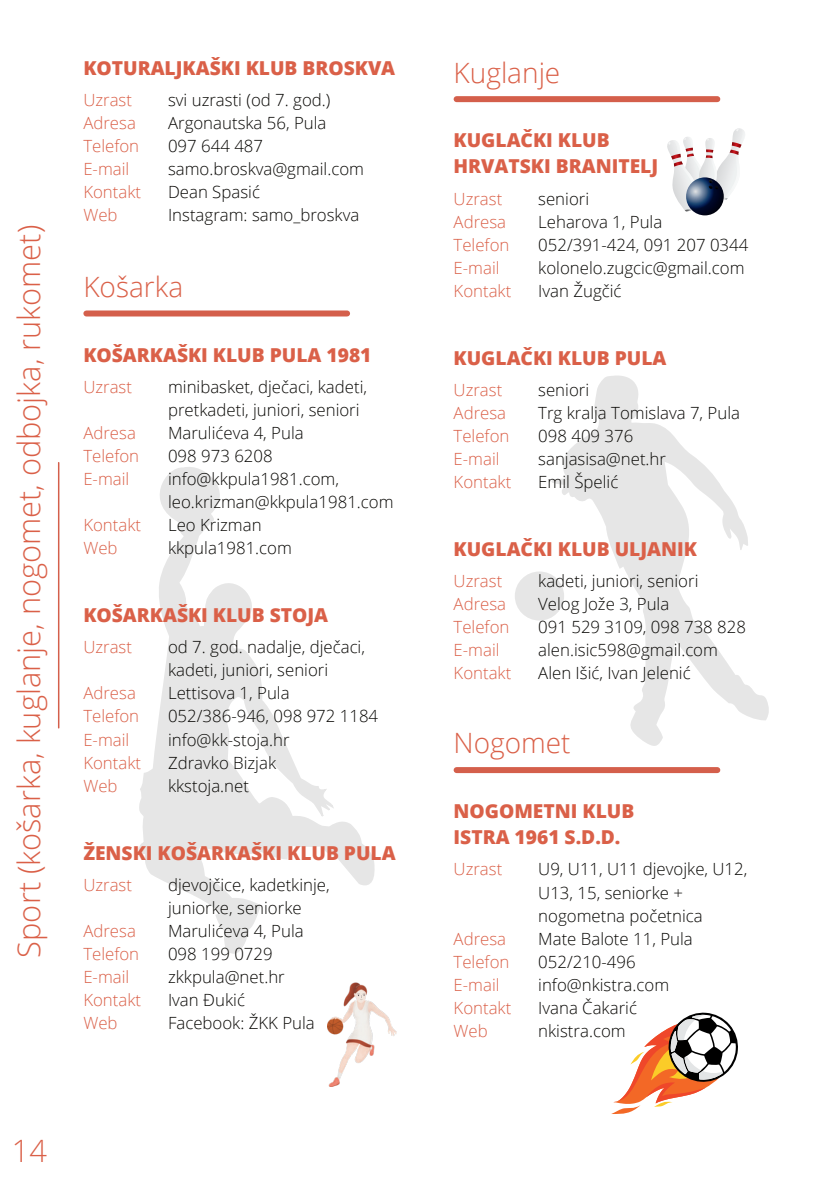
<style>
.page{position:relative;width:834px;height:1191px;background:#fff}
.page>*{position:absolute;margin:0;border:0;box-sizing:border-box;transform-origin:0 0}
.t1{font:300 30.8px "Open Sans";color:#da6048}
.t2{font:300 28px "Open Sans";color:#da6048}
.t3{font:800 19.2px/26.2px "Open Sans";color:#da6048}
.t4{font:300 16.8px/23.2px "Open Sans";color:#080704}
.t5{font:300 16.8px/23px "Open Sans";color:#da6048}
</style>
<div class="page">
<div style="left:86px;top:310px;width:261px;height:6px;background:#d45f4b"></div>
<div style="left:456px;top:96px;width:261px;height:6px;background:#d45f4b"></div>
<svg style="left:138px;top:467px;width:236px;height:487px"></svg>
<img style="left:686px;top:177px;width:38px;height:38px;border-radius:50%">
<svg style="left:668px;top:128px;width:77px;height:84px"></svg>
<hr style="left:58px;top:463px;width:1px;height:265px;background:#d45f4b">
<img style="left:328px;top:982px;width:69px;height:105px">
<div style="left:456px;top:767px;width:261px;height:6px;background:#d45f4b"></div>
<svg style="left:551px;top:375px;width:218px;height:371px"></svg>
<div style="left:515px;top:571px;width:49px;height:50px;background:#e6e6e6;border-radius:50%"></div>
<svg style="left:611px;top:1012px;width:127px;height:102px"></svg>
<h1 class="t1" style="left:8px;top:958px;width:734px;rotate:-90deg">Sport (košarka, kuglanje, nogomet, odbojka, rukomet)</h1>
<p class="t3" style="left:83px;top:54px;width:313px">KOTURALJKAŠKI KLUB BROSKVA</p>
<p class="t5" style="left:83px;top:88px;width:59px">Uzrast<br>Adresa<br>Telefon<br>E-mail<br>Kontakt<br>Web</p>
<p class="t4" style="left:168px;top:88px;width:198px">svi uzrasti (od 7. god.)<br>Argonautska 56, Pula<br>097 644 487 samo.broskva@gmail.com<br>Dean Spasić<br>Instagram: samo_broskva</p>
<h2 class="t2" style="left:83px;top:268px;width:101px">Košarka</h2>
<p class="t3" style="left:83px;top:341px;width:290px">KOŠARKAŠKI KLUB PULA 1981</p>
<p class="t5" style="left:83px;top:375px;width:50px">Uzrast</p>
<p class="t5" style="left:83px;top:421px;width:57px">Adresa<br>Telefon<br>E-mail</p>
<p class="t5" style="left:83px;top:513px;width:59px">Kontakt<br>Web</p>
<p class="t4" style="left:168px;top:375px;width:227px">minibasket, dječaci, kadeti, pretkadeti, juniori, seniori<br>Marulićeva 4, Pula<br>098 973 6208 info@kkpula1981.com, leo.krizman@kkpula1981.com<br>Leo Krizman<br>kkpula1981.com</p>
<p class="t3" style="left:83px;top:601px;width:246px">KOŠARKAŠKI KLUB STOJA</p>
<p class="t5" style="left:83px;top:635px;width:50px">Uzrast</p>
<p class="t5" style="left:83px;top:681px;width:59px">Adresa<br>Telefon<br>E-mail<br>Kontakt<br>Web</p>
<p class="t4" style="left:168px;top:635px;width:212px">od 7. god. nadalje, dječaci, kadeti, juniori, seniori<br>Lettisova 1, Pula<br>052/386-946, 098 972 1184 info@kk-stoja.hr<br>Zdravko Bizjak<br>kkstoja.net</p>
<p class="t3" style="left:83px;top:838px;width:314px">ŽENSKI KOŠARKAŠKI KLUB PULA</p>
<p class="t5" style="left:83px;top:873px;width:50px">Uzrast</p>
<p class="t5" style="left:83px;top:919px;width:59px">Adresa<br>Telefon<br>E-mail<br>Kontakt<br>Web</p>
<p class="t4" style="left:168px;top:872px;width:163px">djevojčice, kadetkinje, juniorke, seniorke<br>Marulićeva 4, Pula<br>098 199 0729 zkkpula@net.hr<br>Ivan Đukić<br>Facebook: ŽKK Pula</p>
<h1 class="t1" style="left:12px;top:1130px;width:37px">14</h1>
<h2 class="t2" style="left:453px;top:53px;width:108px">Kuglanje</h2>
<p class="t3" style="left:453px;top:126px;width:206px">KUGLAČKI KLUB<br>HRVATSKI BRANITELJ</p>
<p class="t5" style="left:453px;top:187px;width:59px">Uzrast<br>Adresa<br>Telefon<br>E-mail<br>Kontakt</p>
<p class="t4" style="left:538px;top:186px;width:212px">seniori<br>Leharova 1, Pula<br>052/391-424, 091 207 0344 kolonelo.zugcic@gmail.com<br>Ivan Žugčić</p>
<p class="t3" style="left:453px;top:344px;width:214px">KUGLAČKI KLUB PULA</p>
<p class="t5" style="left:453px;top:378px;width:59px">Uzrast<br>Adresa<br>Telefon<br>E-mail<br>Kontakt</p>
<p class="t4" style="left:538px;top:378px;width:203px">seniori<br>Trg kralja Tomislava 7, Pula<br>098 409 376 sanjasisa@net.hr<br>Emil Špelić</p>
<p class="t3" style="left:453px;top:535px;width:245px">KUGLAČKI KLUB ULJANIK</p>
<p class="t5" style="left:453px;top:569px;width:59px">Uzrast<br>Adresa<br>Telefon<br>E-mail<br>Kontakt</p>
<p class="t4" style="left:538px;top:569px;width:209px">kadeti, juniori, seniori<br>Velog Jože 3, Pula<br>091 529 3109, 098 738 828 alen.isic598@gmail.com<br>Alen Išić, Ivan Jelenić</p>
<h2 class="t2" style="left:453px;top:724px;width:119px">Nogomet</h2>
<p class="t3" style="left:453px;top:797px;width:182px">NOGOMETNI KLUB<br>ISTRA 1961 S.D.D.</p>
<p class="t5" style="left:453px;top:857px;width:50px">Uzrast</p>
<p class="t4" style="left:538px;top:857px;width:211px">U9, U11, U11 djevojke, U12,<br>U13, 15, seniorke + nogometna početnica<br>Mate Balote 11, Pula<br>052/210-496 info@nkistra.com<br>Ivana Čakarić<br>nkistra.com</p>
<p class="t5" style="left:453px;top:927px;width:59px">Adresa<br>Telefon<br>E-mail<br>Kontakt<br>Web</p>
</div>
